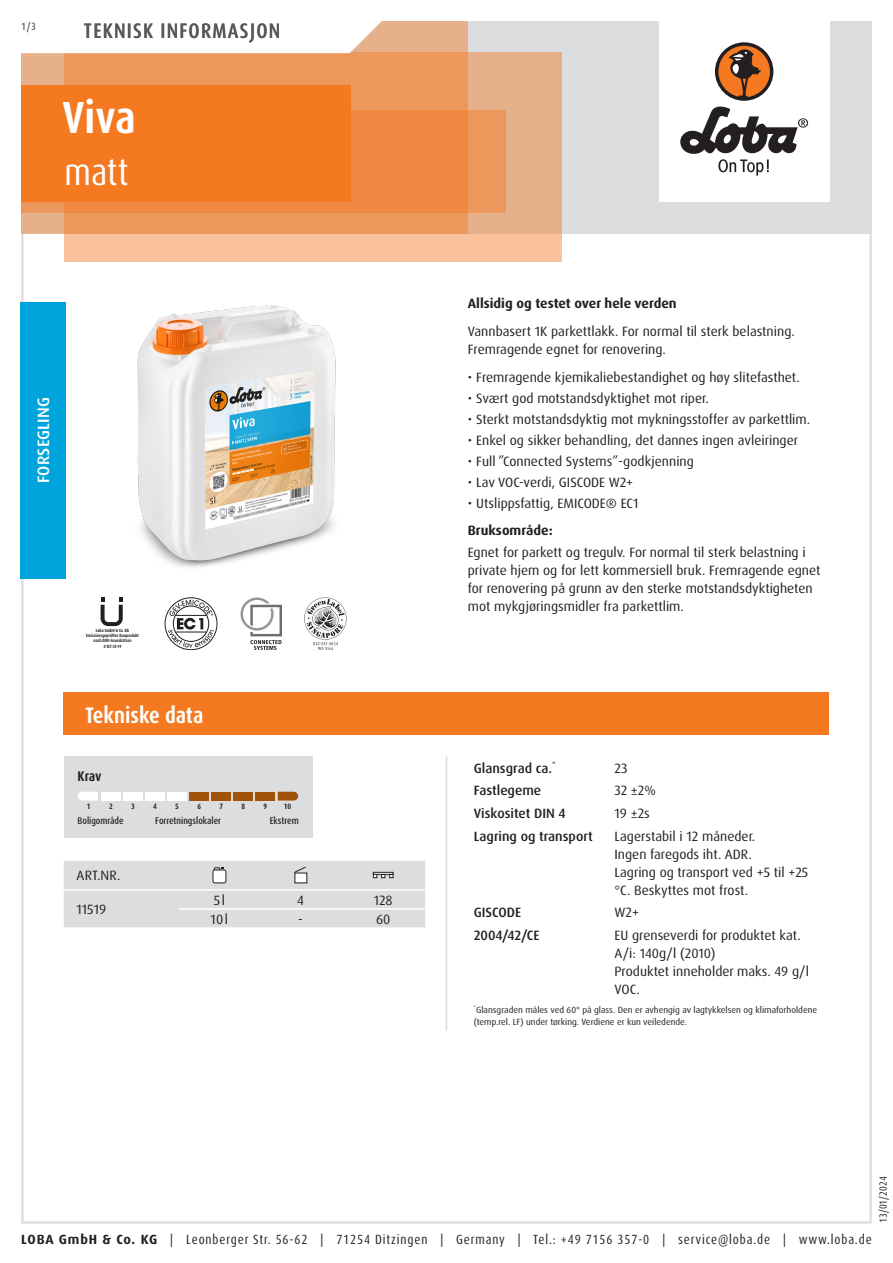
<style>
.page{position:relative;width:893px;height:1263px;background:#fff}
.page>*{position:absolute;margin:0;border:0;box-sizing:border-box;transform-origin:0 0}
.Produktname_weiss{font:700 condensed 45px "Dax Pro";color:#fff}
.Variante_weiss{font:condensed 37.5px "Dax Pro";color:#fff}
.Abschnitt{font:700 condensed 22.5px "Dax Pro";color:#fff}
.TI{font:500 condensed 21px "Dax Pro";letter-spacing:.06em;color:#57585a}
.Produktart_Versiegelung{font:500 16.5px "Dax Pro";letter-spacing:.01em;color:#fff}
.skala_name{font:700 condensed 14.1px "Dax Pro";color:#231f20}
.Text{font:13.5px/18px "Dax Pro";color:#231f20}
.Text_ohne_Silbentrennung{font:13.5px/18px "Dax Pro";color:#231f20}
.Text_Medium{font:500 13.5px "Dax Pro";color:#231f20}
.Text_Bold{font:700 13.5px "Dax Pro";color:#231f20}
.Text_zentriert{font:13.5px "Dax Pro";color:#231f20}
.Text_Großbuchstaben{font:13.5px "Dax Pro";color:#231f20}
.t1{font:condensed 13.35px "Dax Pro";letter-spacing:.065em;color:#231f20}
.t2{font:condensed 10.5px "Dax Pro";color:#231f20}
.t3{font:500 condensed 10.5px "Dax Pro";color:#57585a}
.skala_desc_middle{font:500 condensed 9.75px "Dax Pro";color:#231f20}
.skala_desc_left{font:500 condensed 9.75px "Dax Pro";color:#231f20}
.skala_desc_right{font:500 condensed 9.75px "Dax Pro";color:#231f20}
.Footnote{font:9px/12px "Dax Pro";color:#231f20}
.skala_number{font:700 condensed 7.8px "Dax Pro";color:#231f20}
.t4{font:700 4.5px/5.2px "Dax Pro";color:#231f20;text-align:center;scale:.82 1}
.s1{font-weight:700;font-stretch:normal}
</style>
<div class="page">
<hr style="left:446px;top:756px;width:1px;height:275px;background:#dcdddf">
<svg style="left:64px;top:861px;width:361px;height:67px;background:#dcdddf"></svg>
<div style="left:373px;top:872px;width:20px;height:3px;border:1px solid #231f20"></div>
<div style="left:64px;top:756px;width:249px;height:82px;background:#dcdddf"></div>
<svg style="left:78px;top:792px;width:20px;height:8px"></svg>
<div style="left:101px;top:792px;width:20px;height:8px;background:#fff"></div>
<div style="left:123px;top:792px;width:20px;height:8px;background:#fff"></div>
<div style="left:145px;top:792px;width:20px;height:8px;background:#fff"></div>
<div style="left:167px;top:792px;width:20px;height:8px;background:#fff"></div>
<div style="left:189px;top:792px;width:20px;height:8px;background:#a15409"></div>
<div style="left:212px;top:792px;width:19px;height:8px;background:#a15409"></div>
<div style="left:234px;top:792px;width:19px;height:8px;background:#a15409"></div>
<div style="left:256px;top:792px;width:19px;height:8px;background:#a15409"></div>
<svg style="left:278px;top:792px;width:20px;height:8px"></svg>
<div style="left:64px;top:692px;width:765px;height:43px;background:#f47921"></div>
<svg style="left:101px;top:597px;width:22px;height:29px"></svg>
<svg style="left:165px;top:597px;width:52px;height:53px"></svg>
<svg style="left:241px;top:597px;width:41px;height:53px"></svg>
<svg style="left:304px;top:597px;width:42px;height:53px"></svg>
<img style="left:137px;top:305px;width:199px;height:263px">
<div style="left:20px;top:302px;width:46px;height:276px;background:#00a4dc"></div>
<div style="left:21px;top:21px;width:851px;height:213px;background:#dcdddf"></div>
<div style="left:659px;top:0;width:170px;height:202px;background:#fff"></div>
<svg style="left:680px;top:106px;width:128px;height:70px"></svg>
<div style="left:715px;top:42px;width:58px;height:59px;background:#231f20;border-radius:50%"></div>
<svg style="left:718px;top:45px;width:52px;height:52px"></svg>
<div style="left:64px;top:52px;width:497px;height:209px;background:linear-gradient(to right,#fec79f,#efb992)"></div>
<div style="left:21px;top:111px;width:485px;height:102px;background:#ec975b"></div>
<svg style="left:21px;top:21px;width:447px;height:213px;background:#ec9355"></svg>
<svg style="left:21px;top:21px;width:411px;height:34px;background:#faede4"></svg>
<div style="left:21px;top:85px;width:330px;height:117px;background:#f47921"></div>
<p class="t3" style="left:21px;top:19px;width:16px">1/3</p>
<p class="TI" style="left:84px;top:17px;width:198px">TEKNISK INFORMASJON</p>
<p class="Produktname_weiss" style="left:62px;top:89px;width:75px">Viva</p>
<p class="Variante_weiss" style="left:65px;top:148px;width:65px">matt</p>
<p class="Produktart_Versiegelung" style="left:33px;top:483px;width:87px;rotate:-90deg">FORSEGLING</p>
<p class="t4" style="left:86px;top:628px;width:66px">Loba GmbH &amp; Co. KG<br>Emissionsgeprüftes Bauprodukt nach DIBt-Grundsätzen<br>Z-157.10-19</p>
<p class="Abschnitt" style="left:85px;top:700px;width:120px">Tekniske data</p>
<p class="skala_name" style="left:78px;top:767px;width:25px">Krav</p>
<p class="skala_number" style="left:87px;top:802px;width:5px">1</p>
<p class="skala_number" style="left:109px;top:802px;width:5px">2</p>
<p class="skala_number" style="left:131px;top:802px;width:5px">3</p>
<p class="skala_number" style="left:153px;top:802px;width:5px">4</p>
<p class="skala_number" style="left:175px;top:802px;width:5px">5</p>
<p class="skala_number" style="left:197px;top:802px;width:5px">6</p>
<p class="skala_number" style="left:219px;top:802px;width:5px">7</p>
<p class="skala_number" style="left:241px;top:802px;width:5px">8</p>
<p class="skala_number" style="left:264px;top:802px;width:5px">9</p>
<p class="skala_number" style="left:284px;top:802px;width:9px">10</p>
<p class="skala_desc_left" style="left:78px;top:815px;width:48px">Boligområde</p>
<p class="skala_desc_middle" style="left:155px;top:815px;width:67px">Forretningslokaler</p>
<p class="skala_desc_right" style="left:270px;top:815px;width:31px">Ekstrem</p>
<p class="Text_Großbuchstaben" style="left:77px;top:867px;width:45px">ART.NR.</p>
<p class="Text" style="left:77px;top:901px;width:31px">11519</p>
<p class="Text_zentriert" style="left:214px;top:891px;width:13px">5l</p>
<p class="Text_zentriert" style="left:297px;top:891px;width:8px">4</p>
<p class="Text_zentriert" style="left:374px;top:891px;width:20px">128</p>
<p class="Text_zentriert" style="left:211px;top:910px;width:19px">10l</p>
<p class="Text_zentriert" style="left:298px;top:910px;width:6px">-</p>
<p class="Text_zentriert" style="left:376px;top:910px;width:16px">60</p>
<p class="Text_Bold" style="left:468px;top:295px;width:210px">Allsidig og testet over hele verden</p>
<p class="Text" style="left:468px;top:323px;width:329px">Vannbasert 1K parkettlakk. For normal til sterk belastning.<br>Fremragende egnet for renovering.</p>
<p class="Text" style="left:468px;top:368px;width:334px">• Fremragende kjemikaliebestandighet og høy slitefasthet.</p>
<p class="Text" style="left:468px;top:389px;width:243px">• Svært god motstandsdyktighet mot riper.</p>
<p class="Text" style="left:468px;top:410px;width:344px">• Sterkt motstandsdyktig mot mykningsstoffer av parkettlim.</p>
<p class="Text" style="left:468px;top:431px;width:332px">• Enkel og sikker behandling, det dannes ingen avleiringer</p>
<p class="Text" style="left:468px;top:452px;width:228px">• Full ”Connected Systems”-godkjenning</p>
<p class="Text" style="left:468px;top:473px;width:167px">• Lav VOC-verdi, GISCODE W2+</p>
<p class="Text" style="left:468px;top:494px;width:172px">• Utslippsfattig, EMICODE® EC1</p>
<p class="Text_Bold" style="left:468px;top:522px;width:86px">Bruksområde:</p>
<p class="Text" style="left:468px;top:543px;width:354px">Egnet for parkett og tregulv. For normal til sterk belastning i private hjem og for lett kommersiell bruk. Fremragende egnet for renovering på grunn av den sterke motstandsdyktigheten mot mykgjøringsmidler fra parkettlim.</p>
<p class="Text_Medium" style="left:474px;top:759px;width:83px">Glansgrad ca.<sup>*</sup></p>
<p class="Text_ohne_Silbentrennung" style="left:614px;top:759px;width:14px">23</p>
<p class="Text_Medium" style="left:474px;top:782px;width:69px">Fastlegeme</p>
<p class="Text_ohne_Silbentrennung" style="left:614px;top:782px;width:43px">32 ±2%</p>
<p class="Text_Medium" style="left:474px;top:805px;width:93px">Viskositet DIN 4</p>
<p class="Text_ohne_Silbentrennung" style="left:614px;top:804px;width:37px">19 ±2s</p>
<p class="Text_Medium" style="left:474px;top:827px;width:121px">Lagring og transport</p>
<p class="Text_ohne_Silbentrennung" style="left:614px;top:827px;width:142px">Lagerstabil i 12 måneder.</p>
<p class="Text_ohne_Silbentrennung" style="left:614px;top:845px;width:139px">Ingen faregods iht. ADR.</p>
<p class="Text_ohne_Silbentrennung" style="left:614px;top:863px;width:195px">Lagring og transport ved +5 til +25 °C. Beskyttes mot frost.</p>
<p class="Text_Medium" style="left:474px;top:904px;width:49px">GISCODE</p>
<p class="Text_ohne_Silbentrennung" style="left:614px;top:904px;width:26px">W2+</p>
<p class="Text_Medium" style="left:474px;top:926px;width:67px">2004/42/CE</p>
<p class="Text_ohne_Silbentrennung" style="left:614px;top:926px;width:188px">EU grenseverdi for produktet kat.<br>A/i: 140g/l (2010)</p>
<p class="Text_ohne_Silbentrennung" style="left:614px;top:962px;width:196px">Produktet inneholder maks. 49 g/l<br>VOC.</p>
<p class="Footnote" style="left:474px;top:1004px;width:345px"><sup>*</sup>Glansgraden måles ved 60° på glass. Den er avhengig av lagtykkelsen og klimaforholdene (temp.rel. LF) under tørking. Verdiene er kun veiledende.</p>
<p class="t2" style="left:876px;top:1222px;width:48px;rotate:-90deg">13/01/2024</p>
<p class="t1" style="left:21px;top:1230px;width:852px"><span class="s1">LOBA GmbH &amp; Co. KG</span> | Leonberger Str. 56-62 | 71254 Ditzingen | Germany | Tel.: +49 7156 357-0 | service@loba.de | www.loba.de</p>
</div>
